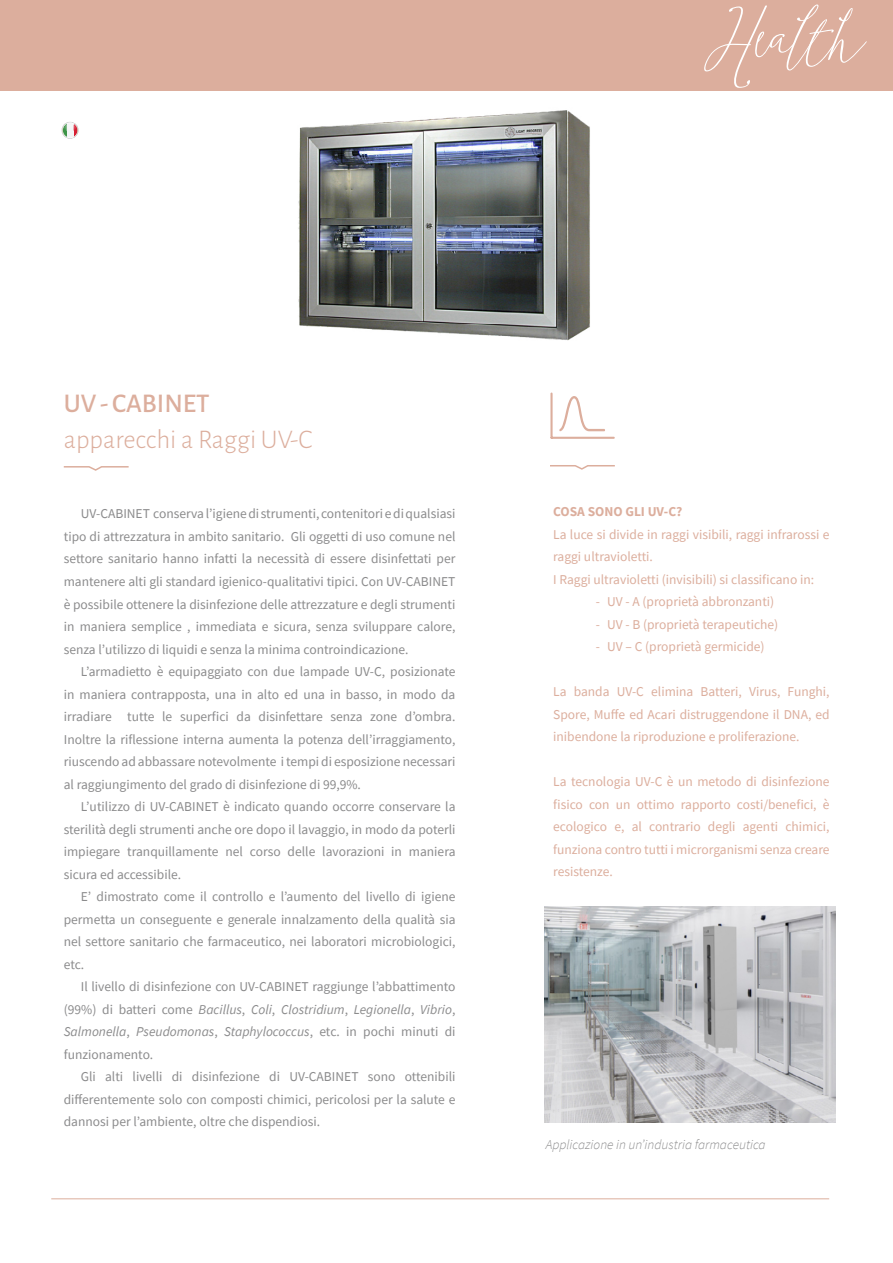
<style>
.page{position:relative;width:893px;height:1263px;background:#fff}
.page>*{position:absolute;margin:0;border:0;box-sizing:border-box;transform-origin:0 0}
.t1{font:italic 84px "Boho Script Drop";color:#fff}
.t2{font:300 27px "Alegreya Sans";color:#dcae9d}
.t3{font:500 27px "Alegreya Sans";color:#dcae9d}
.t4{font:13.5px/22.5px "Source Sans Pro";color:#8b8b8c;text-align:justify}
.t5{font:13.5px/22.5px "Source Sans Pro";color:#dcae9d;text-align:justify}
.t6{font:italic 300 13.5px "Source Sans Pro";color:#8b8b8c}
.t7{font:700 13.5px "Source Sans Pro";color:#dcae9d}
.s1{font-style:italic}
</style>
<div class="page">
<svg style="left:63px;top:466px;width:66px;height:5px"></svg>
<svg style="left:550px;top:465px;width:65px;height:5px"></svg>
<svg style="left:559px;top:396px;width:46px;height:35px"></svg>
<hr style="left:550px;top:393px;width:3px;height:45px;background:#dcae9d">
<hr style="left:551px;top:437px;width:63px;height:2px;background:#dcae9d">
<div style="left:0;top:0;width:893px;height:90px;background:#dcae9d"></div>
<img style="left:298px;top:110px;width:292px;height:231px">
<svg style="left:62px;top:122px;width:17px;height:17px"></svg>
<img style="left:544px;top:907px;width:292px;height:216px">
<hr style="left:51px;top:1198px;width:778px;height:1px;background:#dcae9d">
<h1 class="t1" style="left:708px;top:-5px;width:187px">Health</h1>
<h2 class="t3" style="left:64px;top:384px;width:147px">UV - CABINET</h2>
<h2 class="t2" style="left:64px;top:421px;width:250px">apparecchi a Raggi UV-C</h2>
<p class="t4" style="left:64px;top:503px;width:393px;text-indent:17px">UV-CABINET conserva l’igiene di strumenti, contenitori e di qualsiasi tipo di attrezzatura in ambito sanitario. Gli oggetti di uso comune nel settore sanitario hanno infatti la necessità di essere disinfettati per mantenere alti gli standard igienico-qualitativi tipici. Con UV-CABINET è possibile ottenere la disinfezione delle attrezzature e degli strumenti in maniera semplice , immediata e sicura, senza sviluppare calore, senza l’utilizzo di liquidi e senza la minima controindicazione.</p>
<p class="t4" style="left:64px;top:660px;width:393px;text-indent:17px">L’armadietto è equipaggiato con due lampade UV-C, posizionate in maniera contrapposta, una in alto ed una in basso, in modo da irradiare tutte le superfici da disinfettare senza zone d’ombra.<br>Inoltre la riflessione interna aumenta la potenza dell’irraggiamento, riuscendo ad abbassare notevolmente i tempi di esposizione necessari al raggiungimento del grado di disinfezione di 99,9%.</p>
<p class="t4" style="left:64px;top:795px;width:393px;text-indent:17px">L’utilizzo di UV-CABINET è indicato quando occorre conservare la sterilità degli strumenti anche ore dopo il lavaggio, in modo da poterli impiegare tranquillamente nel corso delle lavorazioni in maniera sicura ed accessibile.</p>
<p class="t4" style="left:64px;top:885px;width:393px;text-indent:17px">E’ dimostrato come il controllo e l’aumento del livello di igiene permetta un conseguente e generale innalzamento della qualità sia nel settore sanitario che farmaceutico, nei laboratori microbiologici, etc.</p>
<p class="t4" style="left:64px;top:975px;width:393px;text-indent:17px">Il livello di disinfezione con UV-CABINET raggiunge l’abbattimento (99%) di batteri come <span class="s1">Bacillus</span>, <span class="s1">Coli</span>, <span class="s1">Clostridium</span>, <span class="s1">Legionella</span>, <span class="s1">Vibrio</span>, <span class="s1">Salmonella</span>, <span class="s1">Pseudomonas</span>, <span class="s1">Staphylococcus</span>, etc. in pochi minuti di funzionamento.</p>
<p class="t4" style="left:64px;top:1065px;width:393px;text-indent:17px">Gli alti livelli di disinfezione di UV-CABINET sono ottenibili differentemente solo con composti chimici, pericolosi per la salute e dannosi per l’ambiente, oltre che dispendiosi.</p>
<p class="t7" style="left:553px;top:502px;width:131px">COSA SONO GLI UV-C?</p>
<p class="t5" style="left:553px;top:523px;width:278px;text-align:left">La luce si divide in raggi visibili, raggi infrarossi e raggi ultravioletti.<br>I Raggi ultravioletti (invisibili) si classificano in:</p>
<p class="t5" style="left:596px;top:590px;width:180px">- UV - A (proprietà abbronzanti)</p>
<p class="t5" style="left:596px;top:613px;width:184px">- UV - B (proprietà terapeutiche)</p>
<p class="t5" style="left:596px;top:635px;width:170px">- UV – C (proprietà germicide)</p>
<p class="t5" style="left:553px;top:680px;width:278px">La banda UV-C elimina Batteri, Virus, Funghi, Spore, Muffe ed Acari distruggendone il DNA, ed inibendone la riproduzione e proliferazione.</p>
<p class="t5" style="left:553px;top:770px;width:278px">La tecnologia UV-C è un metodo di disinfezione fisico con un ottimo rapporto costi/benefici, è ecologico e, al contrario degli agenti chimici, funziona contro tutti i microrganismi senza creare resistenze.</p>
<p class="t6" style="left:546px;top:1136px;width:221px">Applicazione in un’industria farmaceutica</p>
</div>
